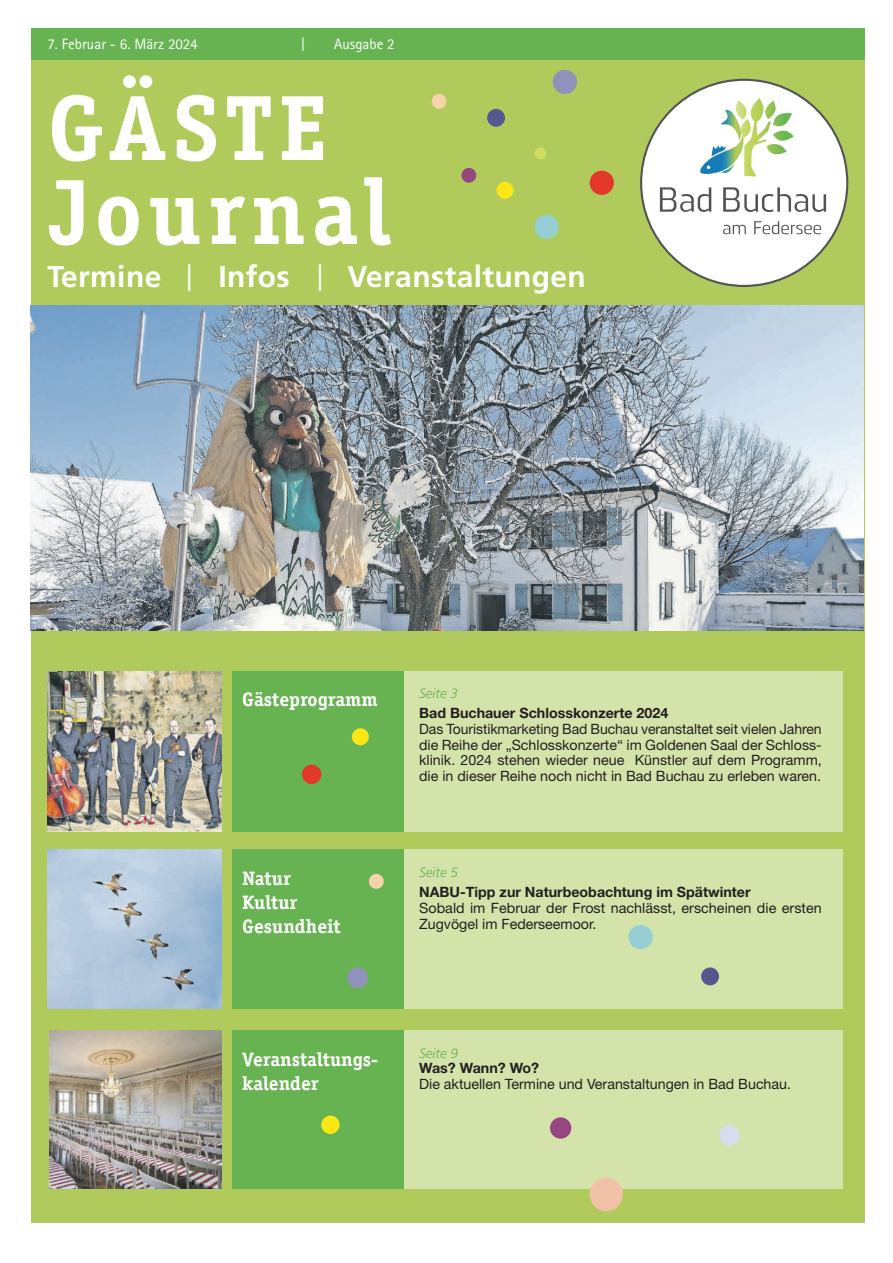
<style>
.page{position:relative;width:893px;height:1263px;background:#fff}
.page>*{position:absolute;margin:0;border:0;box-sizing:border-box;transform-origin:0 0}
.t1{font:700 93px/84px "Officina Serif Std";letter-spacing:.06em;color:#fff}
.t2{font:700 30px "Frutiger LT Std";letter-spacing:.01em;color:#fff}
.t3{font:700 19.5px/24px "Officina Serif Std";color:#fff}
.t4{font:15px "Rotis Sans Serif Std";color:#fff}
.t5{font:14.25px/15.8px "Helvetica Neue LT Std";color:#231f20;text-align:justify}
.t6{font:700 14.25px "Helvetica Neue LT Std";color:#231f20}
.t7{font:700 14.25px "Helvetica Neue LT Std";letter-spacing:-.02em;color:#231f20}
.t8{font:italic 300 13.5px "Frutiger LT Std";color:#67b352}
.s1{font-family:"Rotis Sans Serif Std";font-weight:400}
</style>
<div class="page">
<div style="left:31px;top:28px;width:833px;height:1194px;background:#b0cb5b"></div>
<div style="left:31px;top:28px;width:833px;height:31px;background:#67b352"></div>
<div style="left:404px;top:671px;width:439px;height:160px;background:#d4e3aa"></div>
<div style="left:404px;top:850px;width:439px;height:159px;background:#d4e3aa"></div>
<div style="left:404px;top:1030px;width:439px;height:159px;background:#d4e3aa"></div>
<div style="left:232px;top:671px;width:172px;height:160px;background:#67b352"></div>
<div style="left:232px;top:850px;width:172px;height:159px;background:#67b352"></div>
<div style="left:232px;top:1030px;width:172px;height:159px;background:#67b352"></div>
<img style="left:50px;top:1030px;width:172px;height:159px">
<img style="left:30px;top:305px;width:834px;height:325px">
<img style="left:47px;top:671px;width:175px;height:160px">
<img style="left:47px;top:850px;width:175px;height:159px">
<div style="left:641px;top:80px;width:206px;height:206px;background:#fff;border-radius:50%"></div>
<svg style="left:723px;top:221px;width:98px;height:13px"></svg>
<svg style="left:660px;top:187px;width:166px;height:25px"></svg>
<svg style="left:700px;top:98px;width:94px;height:79px"></svg>
<div style="left:302px;top:765px;width:19px;height:19px;background:#e33829;border-radius:50%"></div>
<div style="left:628px;top:925px;width:25px;height:24px;background:#95cfd3;border-radius:50%"></div>
<div style="left:347px;top:967px;width:21px;height:21px;background:#9192bb;border-radius:50%"></div>
<div style="left:321px;top:1115px;width:19px;height:19px;background:#fce716;border-radius:50%"></div>
<div style="left:550px;top:1117px;width:21px;height:22px;background:#954780;border-radius:50%"></div>
<div style="left:369px;top:874px;width:15px;height:15px;background:#f6d3ab;border-radius:50%"></div>
<div style="left:352px;top:728px;width:17px;height:17px;background:#fce716;border-radius:50%"></div>
<div style="left:719px;top:1125px;width:21px;height:21px;background:#d9dceb;border-radius:50%"></div>
<div style="left:590px;top:1178px;width:33px;height:33px;background:#f1c1a8;border-radius:50%"></div>
<div style="left:590px;top:171px;width:24px;height:24px;background:#e33829;border-radius:50%"></div>
<div style="left:534px;top:215px;width:25px;height:24px;background:#95cfd3;border-radius:50%"></div>
<div style="left:553px;top:70px;width:24px;height:24px;background:#9192bb;border-radius:50%"></div>
<div style="left:534px;top:147px;width:12px;height:12px;background:#d1dd5f;border-radius:50%"></div>
<div style="left:461px;top:168px;width:15px;height:15px;background:#954780;border-radius:50%"></div>
<div style="left:432px;top:94px;width:14px;height:15px;background:#f6d3ab;border-radius:50%"></div>
<div style="left:496px;top:182px;width:18px;height:17px;background:#fce716;border-radius:50%"></div>
<div style="left:487px;top:109px;width:18px;height:18px;background:#54588e;border-radius:50%"></div>
<div style="left:701px;top:967px;width:18px;height:18px;background:#54588e;border-radius:50%"></div>
<p class="t4" style="left:47px;top:35px;width:152px">7. Februar - 6. März 2024</p>
<p class="t4" style="left:301px;top:35px;width:5px">|</p>
<p class="t4" style="left:334px;top:35px;width:62px">Ausgabe 2</p>
<h1 class="t1" style="left:47px;top:85px;width:345px">GÄSTE<br>Journal</h1>
<h2 class="t2" style="left:47px;top:259px;width:540px">Termine <span class="s1">|</span> Infos <span class="s1">|</span> Veranstaltungen</h2>
<h3 class="t3" style="left:242px;top:687px;width:137px">Gästeprogramm</h3>
<h3 class="t3" style="left:242px;top:866px;width:100px">Natur<br>Kultur<br>Gesundheit</h3>
<p class="t8" style="left:419px;top:686px;width:41px">Seite 3</p>
<p class="t6" style="left:419px;top:704px;width:251px">Bad Buchauer Schlosskonzerte 2024</p>
<p class="t5" style="left:419px;top:721px;width:404px">Das Touristikmarketing Bad Buchau veranstaltet seit vielen Jahren die Reihe der „Schlosskonzerte“ im Goldenen Saal der Schloss&shy;klinik. 2024 stehen wieder neue Künstler auf dem Programm, die in dieser Reihe noch nicht in Bad Buchau zu erleben waren.</p>
<p class="t8" style="left:419px;top:865px;width:41px">Seite 5</p>
<p class="t6" style="left:419px;top:883px;width:333px">NABU-Tipp zur Naturbeobachtung im Spätwinter</p>
<p class="t5" style="left:419px;top:900px;width:404px">Sobald im Februar der Frost nachlässt, erscheinen die ersten<br>Zugvögel im Federseemoor.</p>
<h3 class="t3" style="left:242px;top:1047px;width:138px">Veranstaltungs&shy;kalender</h3>
<p class="t8" style="left:419px;top:1045px;width:41px">Seite 9</p>
<p class="t7" style="left:419px;top:1059px;width:122px">Was? Wann? Wo?</p>
<p class="t5" style="left:419px;top:1076px;width:373px">Die aktuellen Termine und Veranstaltungen in Bad Buchau.</p>
</div>
